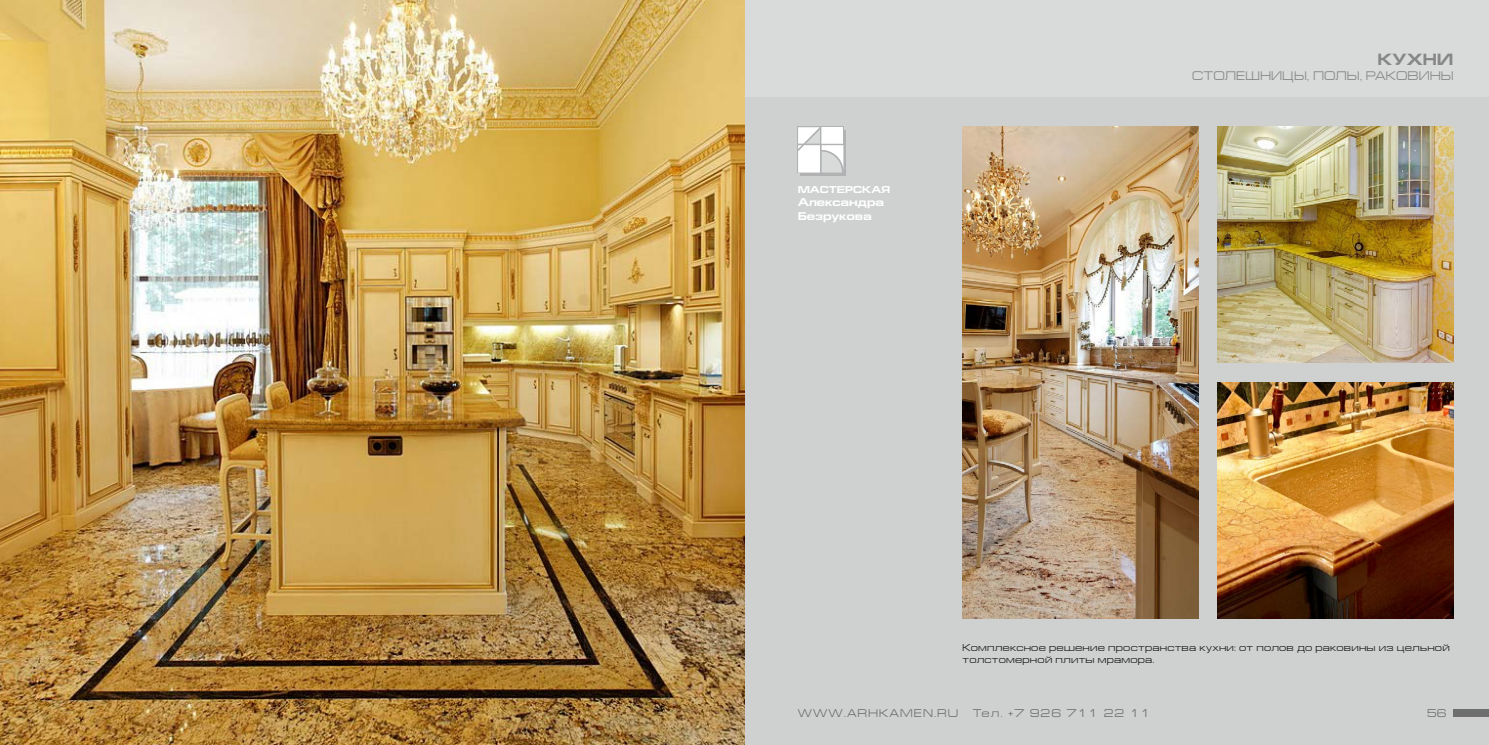
<style>
.page{position:relative;width:1489px;height:745px;background:#fff}
.page>*{position:absolute;margin:0;border:0;box-sizing:border-box;transform-origin:0 0}
.t1{font:700 16.38px "Europe Extended C";color:#868786}
.t2{font:12.5px "Europe Extended C";color:#868786}
.t3{font:11.25px "Europe Extended C";letter-spacing:.09em;color:#6e6e6e}
.t4{font:700 11.25px/13.5px "Europe Extended C";color:#fff}
.t5{font:10px/12px "Europe Extended C";letter-spacing:.02em;color:#181716}
.t6{font:700 10px "Europe Extended C";color:#fff}
</style>
<div class="page">
<div style="left:744px;top:0;width:744px;height:106px;background:#d9dada"></div>
<div style="left:744px;top:97px;width:744px;height:647px;background:#cfd0d0"></div>
<div style="left:1453px;top:709px;width:35px;height:7px;background:#6e6e6e"></div>
<div style="left:800px;top:130px;width:45px;height:45px;background:#b1b2b3"></div>
<svg style="left:797px;top:127px;width:47px;height:46px;background:#eaeaeb"></svg>
<img style="left:1217px;top:127px;width:236px;height:235px">
<img style="left:1217px;top:382px;width:236px;height:235px">
<img style="left:962px;top:127px;width:236px;height:490px">
<img style="left:0;top:0;width:744px;height:744px">
<p class="t6" style="left:797px;top:184px;width:94px">МАСТЕРСКАЯ</p>
<p class="t4" style="left:797px;top:196px;width:88px">Александра<br>Безрукова</p>
<h1 class="t1" style="left:1377px;top:50px;width:77px">КУХНИ</h1>
<p class="t2" style="left:1191px;top:68px;width:263px">СТОЛЕШНИЦЫ, ПОЛЫ, РАКОВИНЫ</p>
<p class="t5" style="left:962px;top:641px;width:488px">Комплексное решение пространства кухни: от полов до раковины из цельной толстомерной плиты мрамора.</p>
<p class="t3" style="left:797px;top:707px;width:162px">WWW.ARHKAMEN.RU</p>
<p class="t3" style="left:972px;top:707px;width:179px">Тел. +7 926 711 22 11</p>
<p class="t3" style="left:1426px;top:707px;width:21px">56</p>
</div>
